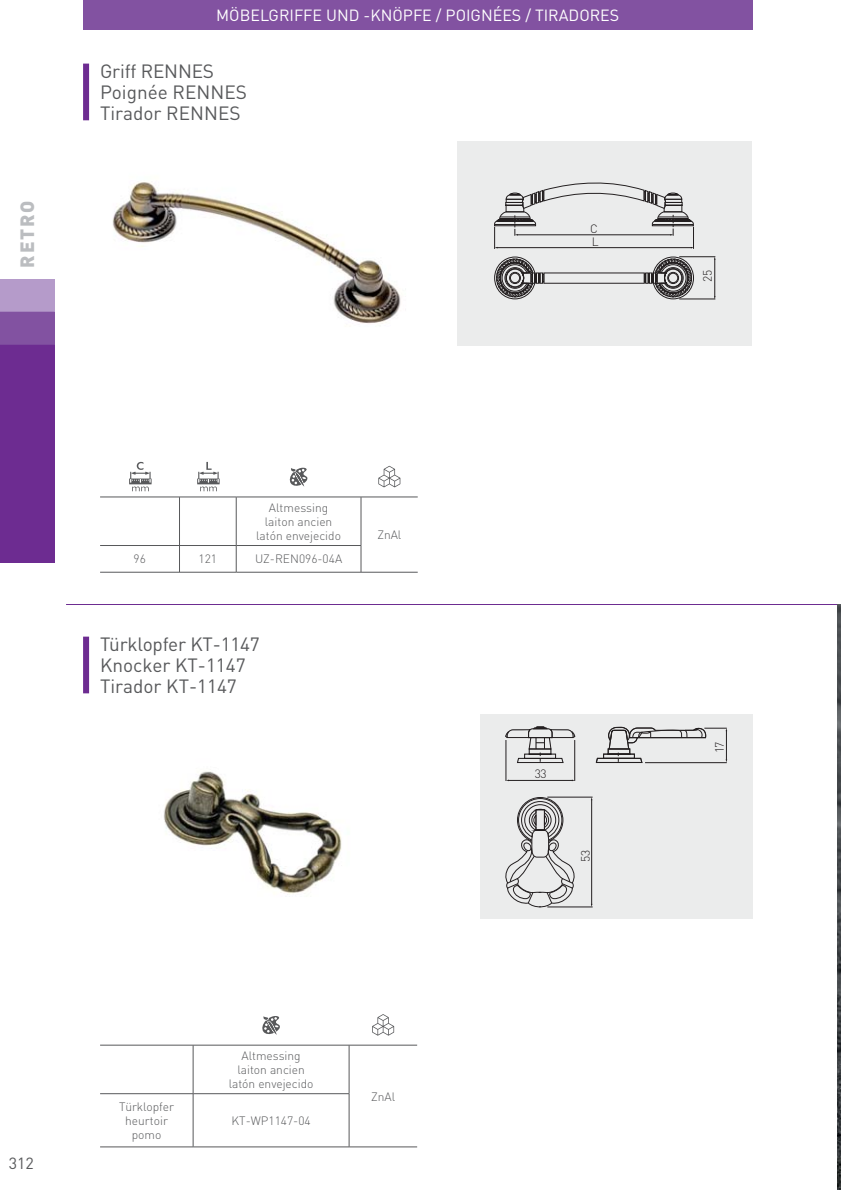
<style>
.page{position:relative;width:841px;height:1190px;background:#fff}
.page>*{position:absolute;margin:0;border:0;box-sizing:border-box;transform-origin:0 0}
.t1{font:19px/21px "DIN Pro";color:#58595b}
.t2{font:900 19px "DIN Pro";letter-spacing:.1em;color:#bbbdc0}
.t3{font:16px "DIN Pro";color:#fff}
.t4{font:16px "DIN Pro";color:#58595b}
.t5{font:300 12px/14px "DIN Pro";color:#58595b;text-align:center}
.t6{font:300 12px/13.4px "DIN Pro";letter-spacing:-.05em;color:#231f20}
</style>
<div class="page">
<div style="left:83px;top:0;width:669px;height:30px;background:#8252a1"></div>
<div style="left:83px;top:64px;width:6px;height:56px;background:#6d2c91"></div>
<div style="left:83px;top:636px;width:6px;height:57px;background:#6d2c91"></div>
<hr style="left:66px;top:604px;width:771px;height:1px;background:#6d2c91">
<div style="left:0;top:344px;width:55px;height:218px;background:#6d2c91"></div>
<div style="left:0;top:312px;width:55px;height:32px;background:#8252a1"></div>
<div style="left:0;top:279px;width:55px;height:33px;background:#b59bca"></div>
<div style="left:457px;top:141px;width:295px;height:205px;background:#ebecec"></div>
<div style="left:480px;top:714px;width:272px;height:204px;background:#ebecec"></div>
<img style="left:112px;top:182px;width:289px;height:142px">
<img style="left:163px;top:771px;width:179px;height:123px">
<hr style="left:679px;top:256px;width:36px;height:1px;background:#231f20">
<hr style="left:679px;top:298px;width:36px;height:1px;background:#231f20">
<div style="left:652px;top:257px;width:42px;height:42px;border:1px solid #231f20;border-radius:50%"></div>
<div style="left:494px;top:257px;width:41px;height:42px;border:1px solid #231f20;border-radius:50%"></div>
<svg style="left:496px;top:259px;width:196px;height:38px"></svg>
<svg style="left:494px;top:182px;width:200px;height:67px"></svg>
<hr style="left:714px;top:259px;width:1px;height:38px;background:#231f20">
<hr style="left:508px;top:779px;width:64px;height:1px;background:#231f20">
<hr style="left:591px;top:799px;width:1px;height:105px;background:#231f20">
<hr style="left:547px;top:796px;width:45px;height:1px;background:#231f20">
<hr style="left:547px;top:906px;width:45px;height:1px;background:#231f20">
<svg style="left:505px;top:796px;width:70px;height:111px"></svg>
<hr style="left:574px;top:739px;width:1px;height:41px;background:#231f20">
<hr style="left:505px;top:739px;width:1px;height:41px;background:#231f20">
<svg style="left:595px;top:726px;width:132px;height:37px"></svg>
<svg style="left:505px;top:726px;width:70px;height:37px"></svg>
<img style="left:837px;top:604px;width:4px;height:585px">
<hr style="left:100px;top:545px;width:136px;height:1px;background:#58595b">
<hr style="left:100px;top:571px;width:136px;height:1px;background:#58595b">
<hr style="left:236px;top:571px;width:182px;height:1px;background:#58595b">
<svg style="left:361px;top:545px;width:1px;height:27px"></svg>
<hr style="left:179px;top:497px;width:1px;height:48px;background:#58595b">
<svg style="left:179px;top:546px;width:1px;height:25px"></svg>
<svg style="left:236px;top:546px;width:1px;height:26px"></svg>
<hr style="left:236px;top:497px;width:1px;height:48px;background:#58595b">
<hr style="left:361px;top:497px;width:1px;height:48px;background:#58595b">
<hr style="left:236px;top:545px;width:125px;height:1px;background:#58595b">
<hr style="left:100px;top:496px;width:136px;height:1px;background:#58595b">
<hr style="left:236px;top:496px;width:182px;height:1px;background:#58595b">
<svg style="left:129px;top:462px;width:23px;height:29px"></svg>
<svg style="left:197px;top:462px;width:23px;height:29px"></svg>
<svg style="left:289px;top:467px;width:18px;height:19px"></svg>
<svg style="left:378px;top:465px;width:22px;height:22px"></svg>
<hr style="left:100px;top:1093px;width:93px;height:1px;background:#58595b">
<hr style="left:193px;top:1146px;width:156px;height:1px;background:#58595b">
<hr style="left:193px;top:1093px;width:1px;height:53px;background:#58595b">
<hr style="left:100px;top:1146px;width:93px;height:1px;background:#58595b">
<hr style="left:193px;top:1045px;width:1px;height:48px;background:#58595b">
<hr style="left:193px;top:1093px;width:156px;height:1px;background:#58595b">
<hr style="left:100px;top:1044px;width:317px;height:1px;background:#58595b">
<hr style="left:349px;top:1045px;width:1px;height:48px;background:#58595b">
<hr style="left:349px;top:1093px;width:1px;height:53px;background:#58595b">
<hr style="left:349px;top:1146px;width:68px;height:1px;background:#58595b">
<svg style="left:262px;top:1016px;width:18px;height:18px"></svg>
<svg style="left:372px;top:1014px;width:22px;height:21px"></svg>
<h1 class="t2" style="left:16px;top:268px;width:69px;rotate:-90deg">RETRO</h1>
<h2 class="t3" style="left:216px;top:9px;width:404px">MÖBELGRIFFE UND -KNÖPFE / POIGNÉES / TIRADORES</h2>
<h1 class="t1" style="left:100px;top:63px;width:148px">Griff RENNES<br>Poignée RENNES<br>Tirador RENNES</h1>
<p class="t6" style="left:590px;top:223px;width:10px">C<br>L</p>
<p class="t6" style="left:702px;top:281px;width:13px;rotate:-90deg">25</p>
<p class="t5" style="left:256px;top:502px;width:86px">Altmessing laiton ancien latón envejecido</p>
<p class="t5" style="left:134px;top:553px;width:14px">96</p>
<p class="t5" style="left:199px;top:553px;width:20px">121</p>
<p class="t5" style="left:255px;top:553px;width:89px">UZ-REN096-04A</p>
<h1 class="t1" style="left:100px;top:636px;width:161px">Türklopfer KT-1147<br>Knocker KT-1147<br>Tirador KT-1147</h1>
<p class="t5" style="left:377px;top:529px;width:26px">ZnAl</p>
<h2 class="t4" style="left:9px;top:1156px;width:27px">312</h2>
<p class="t5" style="left:119px;top:1100px;width:56px">Türklopfer heurtoir pomo</p>
<p class="t5" style="left:229px;top:1049px;width:86px">Altmessing laiton ancien latón envejecido</p>
<p class="t5" style="left:231px;top:1114px;width:81px">KT-WP1147-04</p>
<p class="t5" style="left:371px;top:1090px;width:26px">ZnAl</p>
<p class="t6" style="left:535px;top:768px;width:13px">33</p>
<p class="t6" style="left:580px;top:861px;width:13px;rotate:-90deg">53</p>
<p class="t6" style="left:714px;top:753px;width:13px;rotate:-90deg">17</p>
</div>
